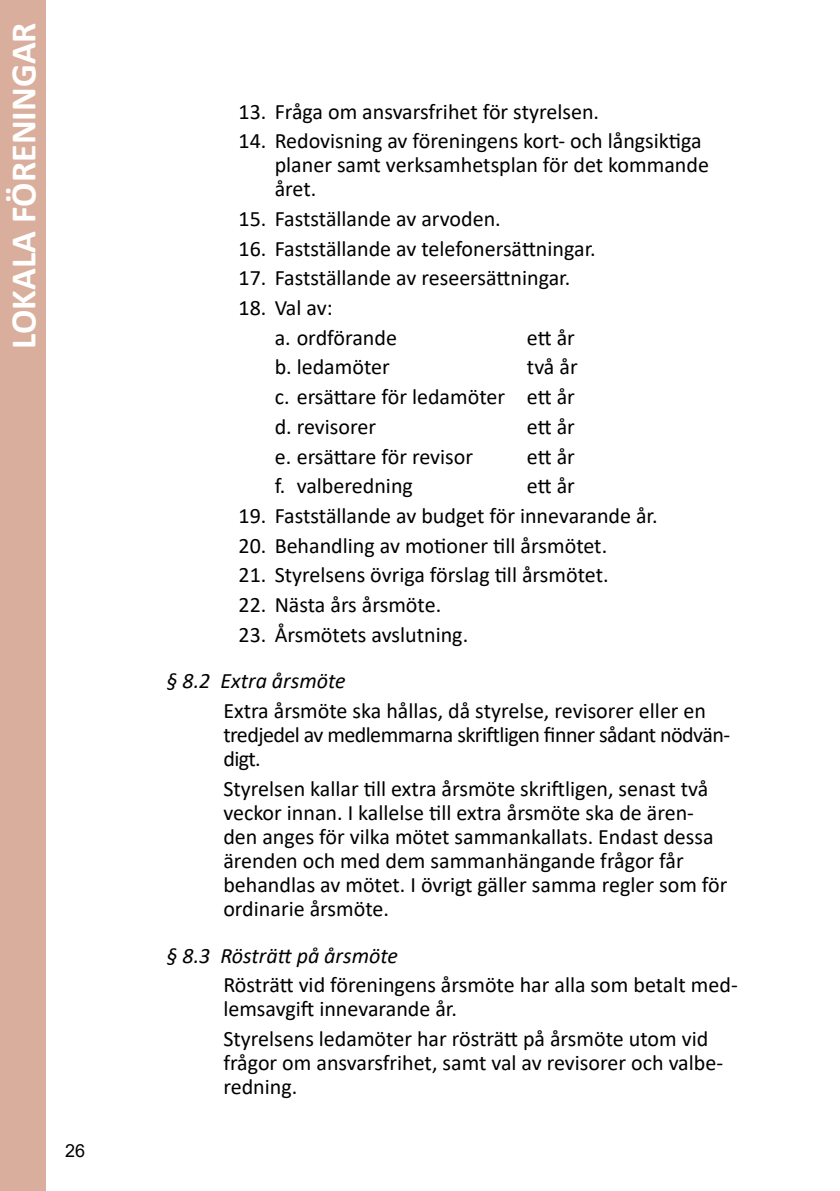
<style>
.page{position:relative;width:840px;height:1191px;background:#fff}
.page>*{position:absolute;margin:0;border:0;box-sizing:border-box;transform-origin:0 0}
.t1{font:700 36px "Calibri";color:#fff}
.t2{font:22px/24px "Calibri";color:#000}
.t3{font:22px/24px "Calibri";letter-spacing:-.025em;color:#000}
.t4{font:italic 22px "Calibri";color:#000}
.t5{font:18px "Arial";color:#000}
</style>
<div class="page">
<div style="left:0;top:0;width:45px;height:1191px;background:#daae9c"></div>
<h1 class="t1" style="left:-2px;top:348px;width:328px;rotate:-90deg">LOKALA FÖRENINGAR</h1>
<p class="t5" style="left:65px;top:1138px;width:22px">26</p>
<p class="t2" style="left:238px;top:99px;width:362px">13. Fråga om ansvarsfrihet för styrelsen.</p>
<p class="t2" style="left:274px;top:128px;width:435px;text-indent:-36px">14. Redovisning av föreningens kort- och långsiktiga planer samt verksamhetsplan för det kommande året.</p>
<p class="t2" style="left:238px;top:206px;width:263px">15. Fastställande av arvoden.</p>
<p class="t2" style="left:238px;top:236px;width:358px">16. Fastställande av telefonersättningar.</p>
<p class="t2" style="left:238px;top:265px;width:333px">17. Fastställande av reseersättningar.</p>
<p class="t2" style="left:274px;top:292px;width:124px;line-height:29.6px;text-indent:-36px">18. Val av:<br>a. ordförande</p>
<p class="t2" style="left:526px;top:325px;width:49px">ett år</p>
<p class="t2" style="left:274px;top:352px;width:304px;line-height:29.6px;text-indent:252px">två år c. ersättare för ledamöter ett år d. revisorer</p>
<p class="t2" style="left:274px;top:354px;width:117px">b. ledamöter</p>
<p class="t2" style="left:526px;top:414px;width:49px">ett år</p>
<p class="t2" style="left:274px;top:443px;width:200px">e. ersättare för revisor</p>
<p class="t2" style="left:526px;top:443px;width:49px">ett år</p>
<p class="t2" style="left:274px;top:473px;width:140px">f. valberedning</p>
<p class="t2" style="left:526px;top:473px;width:49px">ett år</p>
<p class="t2" style="left:238px;top:503px;width:420px">19. Fastställande av budget för innevarande år.</p>
<p class="t2" style="left:238px;top:533px;width:370px">20. Behandling av motioner till årsmötet.</p>
<p class="t2" style="left:238px;top:562px;width:371px">21. Styrelsens övriga förslag till årsmötet.</p>
<p class="t2" style="left:238px;top:592px;width:204px">22. Nästa års årsmöte.</p>
<p class="t2" style="left:238px;top:622px;width:231px">23. Årsmötets avslutning.</p>
<p class="t4" style="left:166px;top:666px;width:181px">§ 8.2 Extra årsmöte</p>
<p class="t3" style="left:223px;top:698px;width:508px">Extra årsmöte ska hållas, då styrelse, revisorer eller en tredjedel av medlemmarna skriftligen finner sådant nödvän&shy;digt.</p>
<p class="t2" style="left:223px;top:776px;width:505px">Styrelsen kallar till extra årsmöte skriftligen, senast två veckor innan. I kallelse till extra årsmöte ska de ären&shy;den anges för vilka mötet sammankallats. Endast dessa ärenden och med dem sammanhängande frågor får behandlas av mötet. I övrigt gäller samma regler som för ordinarie årsmöte.</p>
<p class="t4" style="left:166px;top:940px;width:233px">§ 8.3 Rösträtt på årsmöte</p>
<p class="t2" style="left:223px;top:972px;width:515px">Rösträtt vid föreningens årsmöte har alla som betalt med&shy;lemsavgift innevarande år.</p>
<p class="t2" style="left:223px;top:1026px;width:501px">Styrelsens ledamöter har rösträtt på årsmöte utom vid frågor om ansvarsfrihet, samt val av revisorer och valbe&shy;redning.</p>
</div>
